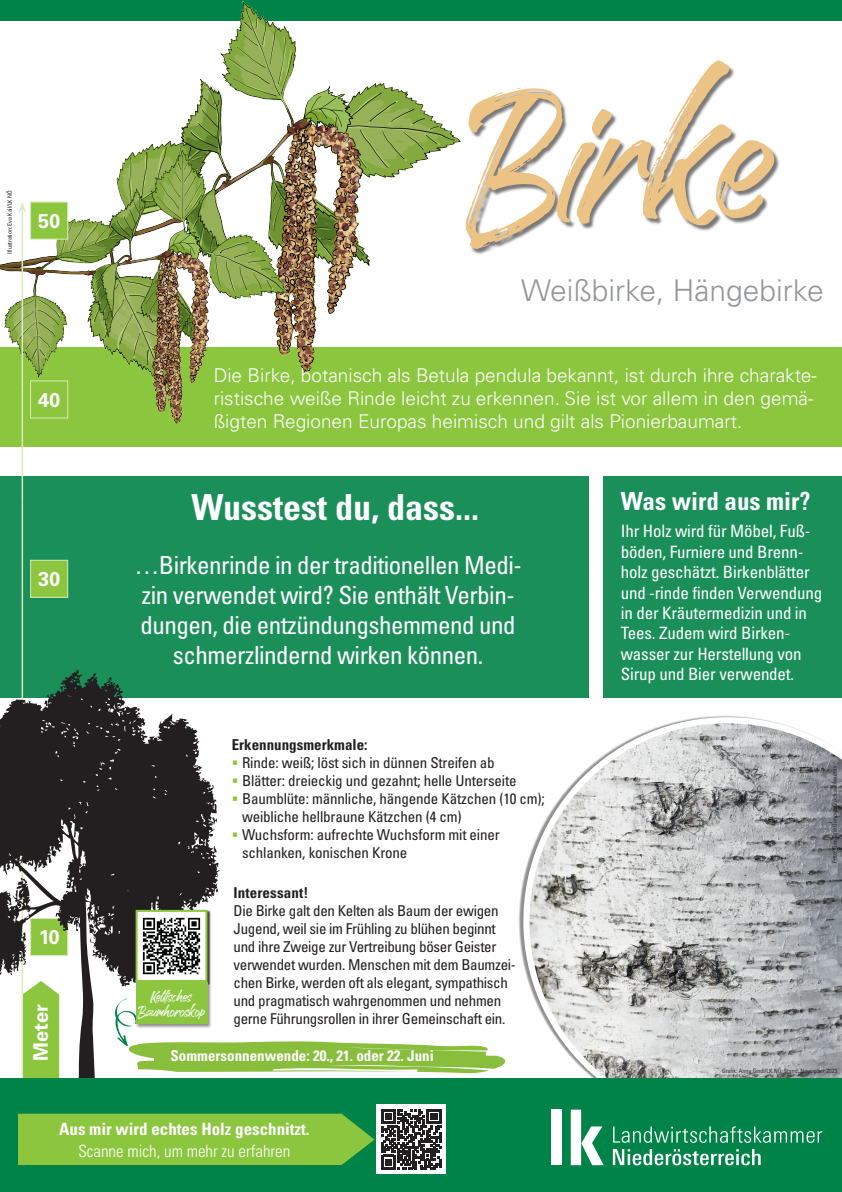
<style>
.page{position:relative;width:842px;height:1192px;background:#fff}
.page>*{position:absolute;margin:0;border:0;box-sizing:border-box;transform-origin:0 0}
.t1{font:150px "Handscript";color:#ebc384}
.t2{font:700 condensed 36px "Univers LT Pro";color:#fff}
.t3{font:300 30px "Univers LT Pro 45";color:#939598}
.t4{font:condensed 25px/30px "Univers LT Pro";letter-spacing:-.02em;color:#fff;text-align:center}
.t5{font:700 condensed 25px "Univers LT Pro";color:#fff}
.t6{font:700 20px "Univers LT Pro 65";color:#fff}
.t7{font:300 19px/22.8px "Univers LT Pro 45";color:#fff}
.t8{font:condensed 17px/20.4px "Univers LT Pro";letter-spacing:-.01em;color:#fff}
.t9{font:700 condensed 16.95px "Univers LT Pro";color:#fff}
.t10{font:300 condensed 16.95px "Univers LT Pro";color:#fff}
.t11{font:condensed 15px/18px "Univers LT Pro";letter-spacing:-.02em;color:#231f20}
.t12{font:700 condensed 15px "Univers LT Pro";color:#fff}
.t13{font:700 condensed 15px "Univers LT Pro";color:#231f20}
.t14{font:12.5px/15px "Handscript";color:#fff;text-align:center}
.t15{font:condensed 6px "Univers LT Pro";letter-spacing:-.005em;color:#312f30}
.t16{font:condensed 6px "Univers LT Pro";letter-spacing:-.005em;color:#231f20}
.s1{color:#8bc63e}
</style>
<div class="page">
<div style="left:0;top:0;width:842px;height:20px;background:#008348"></div>
<div style="left:0;top:347px;width:842px;height:100px;background:#8bc63e"></div>
<div style="left:603px;top:476px;width:239px;height:221px;background:#1a8f5a"></div>
<svg style="left:523px;top:717px;width:319px;height:362px;background:#c1c2c2"></svg>
<div style="left:0;top:476px;width:589px;height:221px;background:#1a8f5a"></div>
<div style="left:466px;top:61px;width:314px;height:194px;background:#231f20;opacity:.6"></div>
<img style="left:0;top:2px;width:461px;height:421px">
<hr style="left:22px;top:618px;width:1px;height:115px;background:#daeac1">
<hr style="left:22px;top:503px;width:1px;height:115px;background:#daeac1">
<hr style="left:22px;top:388px;width:1px;height:115px;background:#daeac1">
<hr style="left:22px;top:272px;width:1px;height:116px;background:#daeac1">
<hr style="left:22px;top:208px;width:1px;height:64px;background:#daeac1">
<svg style="left:18px;top:202px;width:8px;height:11px"></svg>
<div style="left:30px;top:380px;width:38px;height:39px;background:#8bc63e;border:1px solid #daeac1"></div>
<div style="left:30px;top:202px;width:38px;height:38px;background:#8bc63e;border:1px solid #daeac1"></div>
<div style="left:30px;top:560px;width:38px;height:38px;background:#8bc63e;border:1px solid #daeac1"></div>
<svg style="left:220px;top:1041px;width:286px;height:32px;background:#9fca62"></svg>
<svg style="left:0;top:669px;width:220px;height:410px;fill:#231f20"></svg>
<div style="left:0;top:1079px;width:842px;height:113px;background:#008348"></div>
<svg style="left:613px;top:1126px;width:209px;height:17px"></svg>
<svg style="left:613px;top:1149px;width:148px;height:16px"></svg>
<div style="left:552px;top:1110px;width:10px;height:55px;background:#fff"></div>
<svg style="left:571px;top:1110px;width:33px;height:55px"></svg>
<div style="left:18px;top:1114px;width:356px;height:51px;background:#8bc63e"></div>
<div style="left:377px;top:1105px;width:69px;height:69px;background:#fff"></div>
<svg style="left:381px;top:1109px;width:60px;height:60px"></svg>
<div style="left:135px;top:909px;width:77px;height:119px;background:#231f20;opacity:.5"></div>
<div style="left:136px;top:910px;width:75px;height:75px;background:#231f20;opacity:.75"></div>
<img style="left:139px;top:913px;width:65px;height:66px">
<div style="left:136px;top:910px;width:71px;height:72px;border:2px solid #8bc63e"></div>
<div style="left:136px;top:982px;width:71px;height:41px;background:#8bc63e"></div>
<p class="t16" style="left:6px;top:254px;width:65px;rotate:-90deg">Illustration: Eva Kail/LK NÖ</p>
<h3 class="t6" style="left:38px;top:207px;width:24px">50</h3>
<h1 class="t1" style="left:466px;top:73px;width:304px">Birke</h1>
<h3 class="t3" style="left:521px;top:271px;width:304px">Weißbirke, Hängebirke</h3>
<h3 class="t6" style="left:38px;top:386px;width:24px">40</h3>
<h3 class="t6" style="left:38px;top:565px;width:24px">30</h3>
<h3 class="t6" style="left:38px;top:744px;width:24px">20</h3>
<h3 class="t6" style="left:39px;top:923px;width:23px">10</h3>
<h3 class="t6" style="left:27px;top:1061px;width:58px;rotate:-90deg">Meter</h3>
<p class="t7" style="left:214px;top:364px;width:605px">Die Birke, botanisch als Betula pendula bekannt, ist durch ihre charakte&shy;ristische weiße Rinde leicht zu erkennen. Sie ist vor allem in den gemä&shy;ßigten Regionen Europas heimisch und gilt als Pionierbaumart.</p>
<h2 class="t2" style="left:191px;top:485px;width:289px">Wusstest du, dass...</h2>
<h3 class="t4" style="left:134px;top:550px;width:389px">…Birkenrinde in der traditionellen Medi&shy;zin verwendet wird? Sie enthält Verbin&shy;dungen, die entzündungshemmend und schmerzlindernd wirken können.</h3>
<p class="t13" style="left:232px;top:736px;width:137px">Erkennungsmerkmale:</p>
<p class="t11" style="left:232px;top:754px;width:264px"><span class="s1">▪</span> Rinde: weiß; löst sich in dünnen Streifen ab</p>
<p class="t11" style="left:232px;top:772px;width:286px"><span class="s1">▪</span> Blätter: dreieckig und gezahnt; helle Unterseite</p>
<p class="t11" style="left:242px;top:790px;width:304px;text-indent:-10px"><span class="s1">▪</span> Baumblüte: männliche, hängende Kätzchen (10 cm); weibliche hellbraune Kätzchen (4 cm)</p>
<p class="t11" style="left:242px;top:826px;width:259px;text-indent:-10px"><span class="s1">▪</span> Wuchsform: aufrechte Wuchsform mit einer schlanken, konischen Krone</p>
<p class="t13" style="left:234px;top:884px;width:76px">Interessant!</p>
<p class="t11" style="left:234px;top:901px;width:284px">Die Birke galt den Kelten als Baum der ewigen Jugend, weil sie im Frühling zu blühen beginnt und ihre Zweige zur Vertreibung böser Geister verwendet wurden. Menschen mit dem Baumzei&shy;chen Birke, werden oft als elegant, sympathisch und pragmatisch wahrgenommen und nehmen gerne Führungsrollen in ihrer Gemeinschaft ein.</p>
<p class="t12" style="left:171px;top:1047px;width:265px">Sommersonnenwende: 20., 21. oder 22. Juni</p>
<p class="t14" style="left:138px;top:989px;width:68px">Keltisches<br>Baumhoroskop</p>
<h3 class="t5" style="left:621px;top:486px;width:191px">Was wird aus mir?</h3>
<p class="t8" style="left:621px;top:521px;width:203px">Ihr Holz wird für Möbel, Fuß&shy;böden, Furniere und Brenn&shy;holz geschätzt. Birkenblätter und -rinde finden Verwendung in der Kräutermedizin und in<br>Tees. Zudem wird Birken&shy;wasser zur Herstellung von<br>Sirup und Bier verwendet.</p>
<p class="t15" style="left:831px;top:863px;width:98px;rotate:-90deg">Foto: Gergana Genova/Stock.adobe.com</p>
<p class="t15" style="left:722px;top:1067px;width:116px">Grafik: Anna Gindl/LK NÖ; Stand: November 2023</p>
<p class="t9" style="left:59px;top:1119px;width:252px">Aus mir wird echtes Holz geschnitzt.</p>
<p class="t10" style="left:79px;top:1139px;width:213px">Scanne mich, um mehr zu erfahren</p>
</div>
